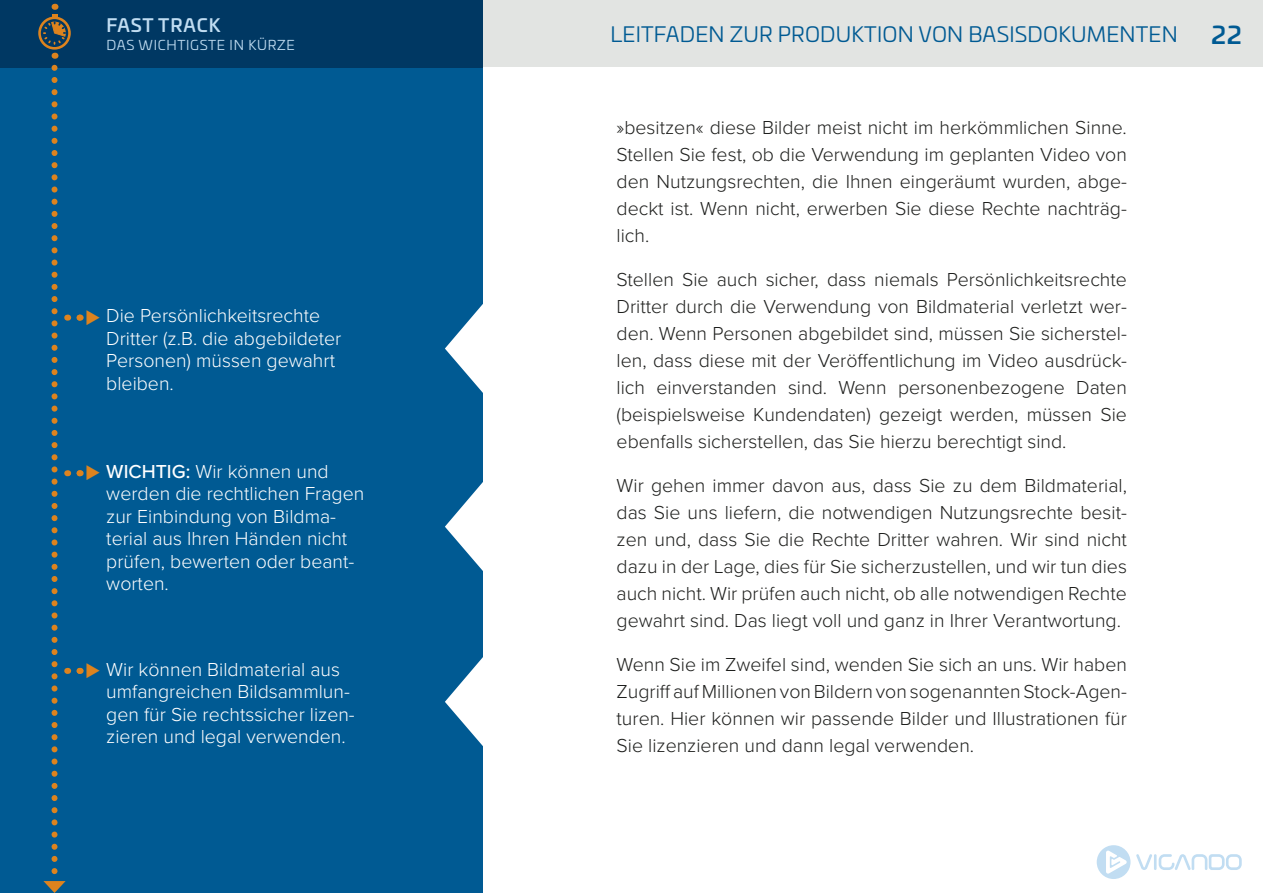
<style>
.page{position:relative;width:1263px;height:893px;background:#fff}
.page>*{position:absolute;margin:0;border:0;box-sizing:border-box;transform-origin:0 0}
.t1{font:500 24px "Univia Pro";color:#005a93}
.t2{font:21px "Univia Pro";letter-spacing:.01em;color:#005a93}
.Paragraph{font:300 19.5px/27px "Proxima Nova";color:#1e1f1d;text-align:justify}
.t3{font:300 19.5px/22.5px "Proxima Nova";color:#fff}
.t4{font:500 18px "Univia Pro";letter-spacing:.05em;color:#c1ddf2}
.t5{font:13.5px "Univia Pro";letter-spacing:.05em;color:#c1ddf2}
.s1{font-weight:500}
</style>
<div class="page">
<div style="left:482px;top:0;width:781px;height:68px;background:#e2e4e2"></div>
<div style="left:0;top:0;width:482px;height:893px;background:#005a93"></div>
<div style="left:0;top:0;width:482px;height:68px;background:#003863"></div>
<div style="left:38px;top:17px;width:33px;height:33px;border:3px solid #dd831e;border-radius:50%"></div>
<svg style="left:42px;top:3px;width:25px;height:43px"></svg>
<svg style="left:1136px;top:854px;width:106px;height:16px"></svg>
<svg style="left:1097px;top:845px;width:33px;height:34px"></svg>
<svg style="left:445px;top:303px;width:38px;height:91px"></svg>
<svg style="left:445px;top:481px;width:38px;height:91px"></svg>
<svg style="left:43px;top:68px;width:38px;height:825px"></svg>
<svg style="left:445px;top:656px;width:38px;height:91px"></svg>
<p class="t4" style="left:106px;top:11px;width:116px">FAST TRACK</p>
<p class="t5" style="left:106px;top:35px;width:190px">DAS WICHTIGSTE IN KÜRZE</p>
<p class="t3" style="left:106px;top:303px;width:237px">Die Persönlichkeitsrechte<br>Dritter (z.B. die abgebildeter<br>Personen) müssen gewahrt bleiben.</p>
<p class="t3" style="left:106px;top:459px;width:259px"><span class="s1">WICHTIG:</span> Wir können und werden die rechtlichen Fragen zur Einbindung von Bildma&shy;terial aus Ihren Händen nicht prüfen, bewerten oder beant&shy;worten.</p>
<p class="t3" style="left:106px;top:657px;width:250px">Wir können Bildmaterial aus umfangreichen Bildsammlun&shy;gen für Sie rechtssicher lizen&shy;zieren und legal verwenden.</p>
<p class="t2" style="left:610px;top:19px;width:569px">LEITFADEN ZUR PRODUKTION VON BASISDOKUMENTEN</p>
<p class="t1" style="left:1211px;top:16px;width:32px">22</p>
<p class="Paragraph" style="left:617px;top:113px;width:512px">»besitzen« diese Bilder meist nicht im herkömmlichen Sinne.<br>Stellen Sie fest, ob die Verwendung im geplanten Video von den Nutzungsrechten, die Ihnen eingeräumt wurden, abge&shy;deckt ist. Wenn nicht, erwerben Sie diese Rechte nachträg&shy;lich.</p>
<p class="Paragraph" style="left:617px;top:265px;width:512px">Stellen Sie auch sicher, dass niemals Persönlichkeitsrechte Dritter durch die Verwendung von Bildmaterial verletzt wer&shy;den. Wenn Personen abgebildet sind, müssen Sie sicherstel&shy;len, dass diese mit der Veröffentlichung im Video ausdrück&shy;lich einverstanden sind. Wenn personenbezogene Daten (beispielsweise Kundendaten) gezeigt werden, müssen Sie ebenfalls sicherstellen, das Sie hierzu berechtigt sind.</p>
<p class="Paragraph" style="left:617px;top:471px;width:512px">Wir gehen immer davon aus, dass Sie zu dem Bildmaterial, das Sie uns liefern, die notwendigen Nutzungsrechte besit&shy;zen und, dass Sie die Rechte Dritter wahren. Wir sind nicht dazu in der Lage, dies für Sie sicherzustellen, und wir tun dies auch nicht. Wir prüfen auch nicht, ob alle notwendigen Rechte gewahrt sind. Das liegt voll und ganz in Ihrer Verantwortung.</p>
<p class="Paragraph" style="left:617px;top:650px;width:512px">Wenn Sie im Zweifel sind, wenden Sie sich an uns. Wir haben Zugriff auf Millionen von Bildern von sogenannten Stock-Agen&shy;turen. Hier können wir passende Bilder und Illustrationen für Sie lizenzieren und dann legal verwenden.</p>
</div>
